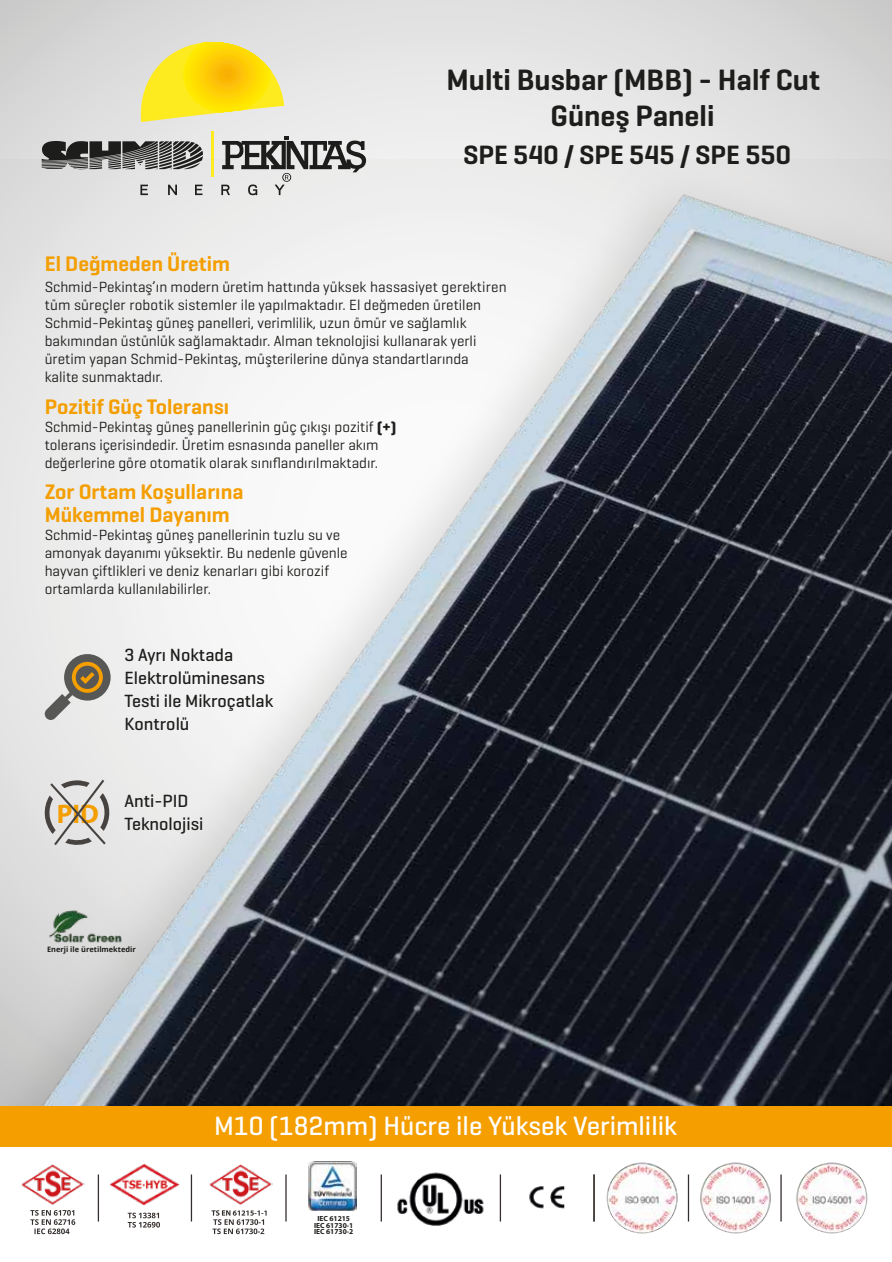
<style>
.page{position:relative;width:892px;height:1262px;background:#fff}
.page>*{position:absolute;margin:0;border:0;box-sizing:border-box;transform-origin:0 0}
.t1{font:600 30px/36px "Geogrotesque";color:#1d1d1b;text-align:center}
.t2{font:500 27px "Geogrotesque";color:#fff}
.t3{font:600 27px "Geogrotesque";color:#1d1d1b}
.t4{font:600 21.45px "Geogrotesque";color:#f49e00}
.t5{font:500 18px/23px "Geogrotesque";color:#1d1d1b}
.t6{font:15px/18px "Geogrotesque";color:#1d1d1b}
.t7{font:700 7.5px/6.3px "Myriad Pro";color:#1d1d1b;text-align:center}
.t8{font:700 7.5px "Open Sans";color:#1d1d1b}
.s1{font-weight:700}
</style>
<div class="page">
<svg style="left:0;top:0;width:892px;height:116px;background:#dedede"></svg>
<img style="left:0;top:116px;width:892px;height:990px">
<div style="left:0;top:1106px;width:892px;height:41px;background:#f49e00"></div>
<img style="left:21px;top:1164px;width:64px;height:40px">
<img style="left:209px;top:1164px;width:64px;height:40px">
<svg style="left:30px;top:1210px;width:45px;height:24px"></svg>
<svg style="left:128px;top:1213px;width:32px;height:15px"></svg>
<img style="left:529px;top:1186px;width:36px;height:23px">
<hr style="left:98px;top:1174px;width:1px;height:47px;background:#342f2d">
<hr style="left:191px;top:1174px;width:1px;height:47px;background:#342f2d">
<hr style="left:285px;top:1174px;width:2px;height:47px;background:#342f2d">
<hr style="left:381px;top:1174px;width:1px;height:47px;background:#342f2d">
<hr style="left:500px;top:1174px;width:1px;height:47px;background:#342f2d">
<hr style="left:593px;top:1174px;width:2px;height:47px;background:#342f2d">
<hr style="left:688px;top:1174px;width:1px;height:47px;background:#342f2d">
<hr style="left:780px;top:1174px;width:2px;height:47px;background:#342f2d">
<svg style="left:212px;top:1210px;width:55px;height:24px"></svg>
<img style="left:308px;top:1161px;width:49px;height:49px">
<img style="left:109px;top:1164px;width:71px;height:42px">
<img style="left:397px;top:1172px;width:87px;height:54px">
<svg style="left:141px;top:42px;width:143px;height:80px;background:#f6df4a"></svg>
<hr style="left:211px;top:131px;width:3px;height:46px;background:#feeb1f">
<svg style="left:42px;top:136px;width:324px;height:59px;background:#adacac"></svg>
<img style="left:47px;top:910px;width:75px;height:33px">
<svg style="left:45px;top:654px;width:66px;height:66px;background:#b3ab9c"></svg>
<svg style="left:42px;top:780px;width:70px;height:66px;background:#c6c4c4"></svg>
<img style="left:607px;top:1162px;width:71px;height:71px;border-radius:36px">
<img style="left:700px;top:1162px;width:71px;height:71px;border-radius:36px">
<img style="left:796px;top:1162px;width:71px;height:71px;border-radius:36px">
<h1 class="t1" style="left:446px;top:61px;width:375px">Multi Busbar (MBB) - Half Cut<br>Güneş Paneli</h1>
<h2 class="t3" style="left:463px;top:138px;width:329px">SPE 540 / SPE 545 / SPE 550</h2>
<h3 class="t4" style="left:45px;top:250px;width:187px">El Değmeden Üretim</h3>
<p class="t6" style="left:45px;top:277px;width:463px">Schmid-Pekintaş’ın modern üretim hattında yüksek hassasiyet gerektiren tüm süreçler robotik sistemler ile yapılmaktadır. El değmeden üretilen Schmid-Pekintaş güneş panelleri, verimlilik, uzun ömür ve sağlamlık bakımından üstünlük sağlamaktadır. Alman teknolojisi kullanarak yerli üretim yapan Schmid-Pekintaş, müşterilerine dünya standartlarında<br>kalite sunmaktadır.</p>
<h3 class="t4" style="left:45px;top:393px;width:186px">Pozitif Güç Toleransı</h3>
<p class="t6" style="left:45px;top:417px;width:353px">Schmid-Pekintaş güneş panellerinin güç çıkışı pozitif <span class="s1">(+) </span>tolerans içerisindedir. Üretim esnasında paneller akım değerlerine göre otomatik olarak sınıflandırılmaktadır.</p>
<h3 class="t4" style="left:45px;top:479px;width:200px">Zor Ortam Koşullarına</h3>
<h3 class="t4" style="left:45px;top:502px;width:186px">Mükemmel Dayanım</h3>
<p class="t6" style="left:45px;top:526px;width:304px">Schmid-Pekintaş güneş panellerinin tuzlu su ve amonyak dayanımı yüksektir. Bu nedenle güvenle hayvan çiftlikleri ve deniz kenarları gibi korozif ortamlarda kullanılabilirler.</p>
<p class="t5" style="left:125px;top:643px;width:150px">3 Ayrı Noktada<br>Elektrolüminesans<br>Testi ile Mikroçatlak<br>Kontrolü</p>
<p class="t5" style="left:57px;top:789px;width:148px;text-indent:68px">Anti-PID<br><sup>PID</sup> Teknolojisi</p>
<p class="t8" style="left:47px;top:944px;width:90px">Enerji ile üretilmektedir</p>
<h2 class="t2" style="left:214px;top:1109px;width:464px">M10 (182mm) Hücre ile Yüksek Verimlilik</h2>
<p class="t7" style="left:314px;top:1215px;width:41px">IEC 61215<br>IEC 61730-1<br>IEC 61730-2</p>
</div>
